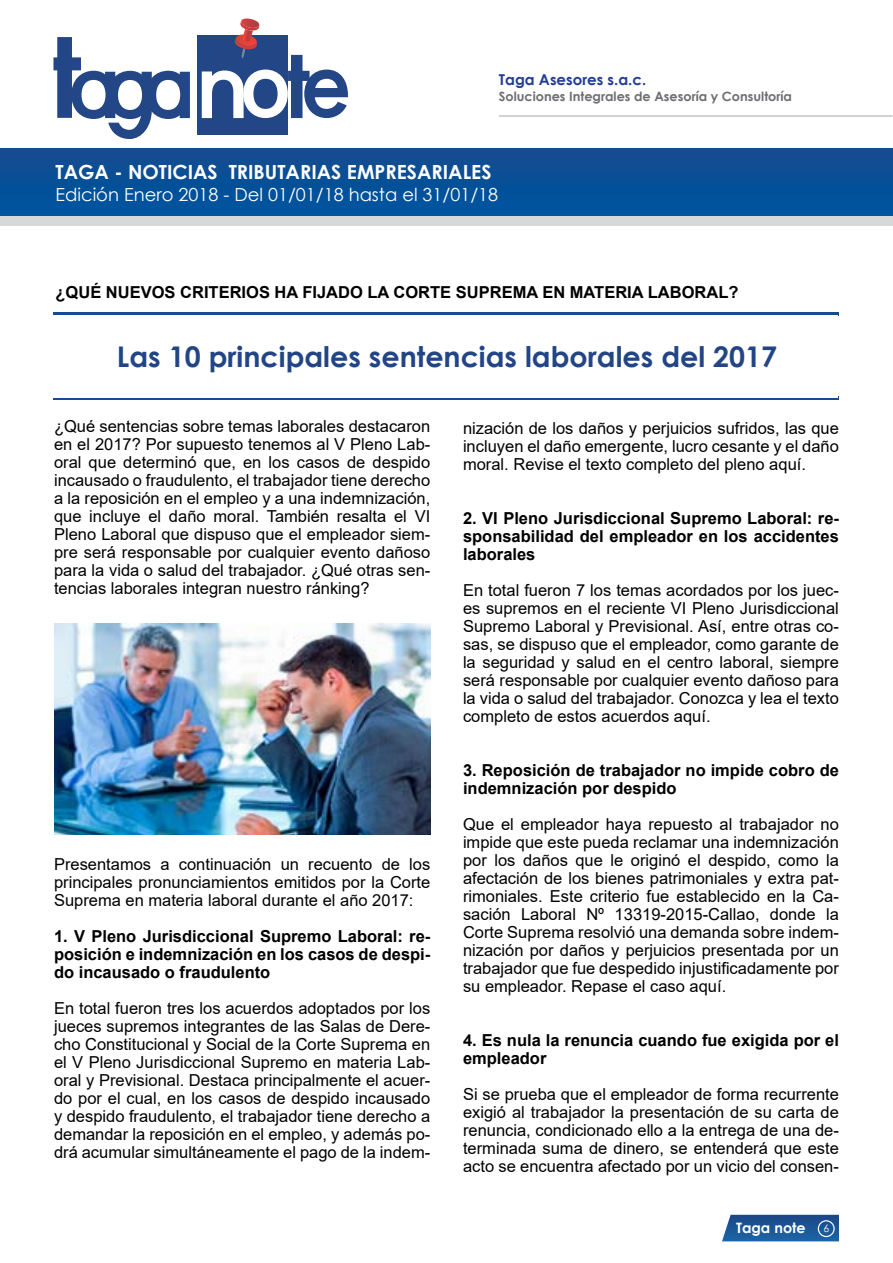
<style>
.page{position:relative;width:893px;height:1263px;background:#fff}
.page>*{position:absolute;margin:0;border:0;box-sizing:border-box;transform-origin:0 0}
.t1{font:700 28.5px "Century Gothic";color:#224586}
.t2{font:700 19.5px "Century Gothic";color:#fff}
.t3{font:18px "Century Gothic";color:#fff}
.t4{font:16.5px/18px "Arial";color:#000;text-align:justify}
.t5{font:700 16.5px/18px "Arial";color:#000;text-align:justify}
.t6{font:700 15px "Century Gothic";color:#233d95}
.t7{font:700 14.4px "Century Gothic";color:#fff}
.t8{font:700 12.9px "Century Gothic";color:#6d6e71}
.s1{font-weight:400;font-size:10.5px}
</style>
<div class="page">
<div style="left:0;top:148px;width:893px;height:68px;background:linear-gradient(to bottom,#154b8e,#00559f)"></div>
<svg style="left:892px;top:148px;width:1px;height:68px"></svg>
<div style="left:0;top:216px;width:893px;height:10px;background:#d6d8d9"></div>
<div style="left:198px;top:35px;width:90px;height:100px;background:#234686"></div>
<svg style="left:53px;top:37px;width:137px;height:102px"></svg>
<svg style="left:202px;top:19px;width:146px;height:99px"></svg>
<hr style="left:499px;top:115px;width:394px;height:2px;background:#c2c4c6">
<svg style="left:722px;top:1215px;width:117px;height:26px;background:#255d9a"></svg>
<div style="left:818px;top:1220px;width:17px;height:17px;border:1px solid #fff;border-radius:50%"></div>
<hr style="left:53px;top:313px;width:785px;height:3px;background:#154b8f">
<hr style="left:53px;top:398px;width:785px;height:2px;background:#154c90">
<hr style="left:53px;top:315px;width:785px;height:3px;background:#fff">
<img style="left:54px;top:624px;width:376px;height:211px">
<p class="t6" style="left:499px;top:69px;width:149px">Taga Asesores s.a.c.</p>
<p class="t8" style="left:499px;top:86px;width:295px">Soluciones Integrales de Asesoría y Consultoría</p>
<p class="t2" style="left:56px;top:157px;width:438px">TAGA - NOTICIAS TRIBUTARIAS EMPRESARIALES</p>
<p class="t3" style="left:56px;top:182px;width:444px">Edición Enero 2018 - Del 01/01/18 hasta el 31/01/18</p>
<p class="t5" style="left:56px;top:284px;width:684px">¿QUÉ NUEVOS CRITERIOS HA FIJADO LA CORTE SUPREMA EN MATERIA LABORAL?</p>
<h1 class="t1" style="left:117px;top:335px;width:662px">Las 10 principales sentencias laborales del 2017</h1>
<p class="t4" style="left:54px;top:417px;width:378px">¿Qué sentencias sobre temas laborales destacaron en el 2017? Por supuesto tenemos al V Pleno Lab&shy;oral que determinó que, en los casos de despido incausado o fraudulento, el trabajador tiene derecho a la reposición en el empleo y a una indemnización, que incluye el daño moral. También resalta el VI Pleno Laboral que dispuso que el empleador siem&shy;pre será responsable por cualquier evento dañoso para la vida o salud del trabajador. ¿Qué otras sen&shy;tencias laborales integran nuestro ránking?</p>
<p class="t4" style="left:54px;top:855px;width:378px">Presentamos a continuación un recuento de los principales pronunciamientos emitidos por la Corte Suprema en materia laboral durante el año 2017:</p>
<p class="t5" style="left:54px;top:927px;width:378px">1. V Pleno Jurisdiccional Supremo Laboral: re&shy;posición e indemnización en los casos de despi&shy;do incausado o fraudulento</p>
<p class="t4" style="left:54px;top:999px;width:378px">En total fueron tres los acuerdos adoptados por los jueces supremos integrantes de las Salas de Dere&shy;cho Constitucional y Social de la Corte Suprema en el V Pleno Jurisdiccional Supremo en materia Lab&shy;oral y Previsional. Destaca principalmente el acuer&shy;do por el cual, en los casos de despido incausado y despido fraudulento, el trabajador tiene derecho a demandar la reposición en el empleo, y además po&shy;drá acumular simultáneamente el pago de la indem-</p>
<p class="t4" style="left:463px;top:419px;width:377px">nización de los daños y perjuicios sufridos, las que incluyen el daño emergente, lucro cesante y el daño moral. Revise el texto completo del pleno aquí.</p>
<p class="t5" style="left:463px;top:509px;width:377px">2. VI Pleno Jurisdiccional Supremo Laboral: re&shy;sponsabilidad del empleador en los accidentes laborales</p>
<p class="t4" style="left:463px;top:581px;width:377px">En total fueron 7 los temas acordados por los juec&shy;es supremos en el reciente VI Pleno Jurisdiccional Supremo Laboral y Previsional. Así, entre otras co&shy;sas, se dispuso que el empleador, como garante de la seguridad y salud en el centro laboral, siempre será responsable por cualquier evento dañoso para la vida o salud del trabajador. Conozca y lea el texto completo de estos acuerdos aquí.</p>
<p class="t5" style="left:463px;top:761px;width:377px">3. Reposición de trabajador no impide cobro de indemnización por despido</p>
<p class="t4" style="left:463px;top:815px;width:377px">Que el empleador haya repuesto al trabajador no impide que este pueda reclamar una indemnización por los daños que le originó el despido, como la afectación de los bienes patrimoniales y extra pat&shy;rimoniales. Este criterio fue establecido en la Ca&shy;sación Laboral Nº 13319-2015-Callao, donde la Corte Suprema resolvió una demanda sobre indem&shy;nización por daños y perjuicios presentada por un trabajador que fue despedido injustificadamente por su empleador. Repase el caso aquí.</p>
<p class="t5" style="left:463px;top:1031px;width:377px">4. Es nula la renuncia cuando fue exigida por el empleador</p>
<p class="t4" style="left:463px;top:1085px;width:377px">Si se prueba que el empleador de forma recurrente exigió al trabajador la presentación de su carta de renuncia, condicionado ello a la entrega de una de&shy;terminada suma de dinero, se entenderá que este acto se encuentra afectado por un vicio del consen-</p>
<p class="t7" style="left:736px;top:1217px;width:95px">Taga note <span class="s1">6</span></p>
</div>
